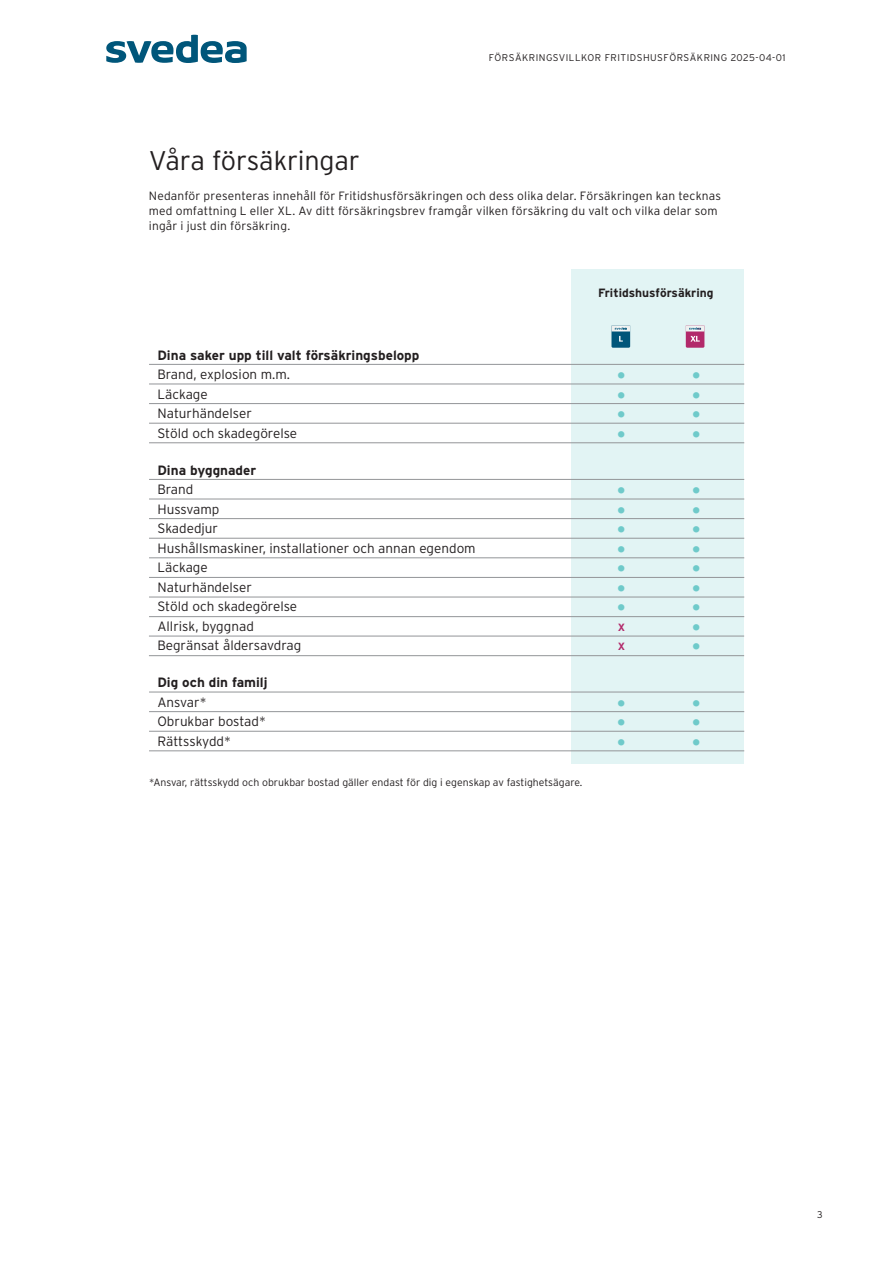
<style>
.page{position:relative;width:893px;height:1263px;background:#fff}
.page>*{position:absolute;margin:0;border:0;box-sizing:border-box;transform-origin:0 0}
.t1{font:300 27px "Interstate";letter-spacing:-.01em;color:#231f20}
.t2{font:21px "Interstate";color:#6fcaca}
.t3{font:300 13.5px "Interstate";color:#231f20}
.t4{font:700 13.5px "Interstate";color:#231f20}
.t5{font:300 12px/15px "Interstate";letter-spacing:.015em;color:#231f20}
.t6{font:700 12px "Interstate";color:#231f20}
.t7{font:300 10.5px "Interstate";color:#231f20}
.t8{font:700 10.5px "Interstate";color:#b2296a}
.t9{font:300 9.75px "Interstate";letter-spacing:.05em;color:#231f20}
</style>
<div class="page">
<svg style="left:106px;top:35px;width:141px;height:28px"></svg>
<div style="left:571px;top:269px;width:173px;height:495px;background:#e2f4f4"></div>
<hr style="left:149px;top:364px;width:595px;height:1px;background:#939598">
<hr style="left:149px;top:692px;width:595px;height:1px;background:#939598">
<hr style="left:149px;top:479px;width:595px;height:1px;background:#939598">
<hr style="left:149px;top:384px;width:595px;height:1px;background:#939598">
<hr style="left:149px;top:711px;width:595px;height:1px;background:#939598">
<hr style="left:149px;top:499px;width:595px;height:1px;background:#939598">
<hr style="left:149px;top:403px;width:595px;height:1px;background:#939598">
<hr style="left:149px;top:731px;width:595px;height:1px;background:#939598">
<hr style="left:149px;top:518px;width:595px;height:1px;background:#939598">
<hr style="left:149px;top:597px;width:595px;height:1px;background:#939598">
<hr style="left:149px;top:636px;width:595px;height:1px;background:#939598">
<hr style="left:149px;top:616px;width:595px;height:1px;background:#939598">
<hr style="left:149px;top:655px;width:595px;height:1px;background:#939598">
<hr style="left:149px;top:577px;width:595px;height:1px;background:#939598">
<hr style="left:149px;top:442px;width:595px;height:1px;background:#939598">
<hr style="left:149px;top:557px;width:595px;height:1px;background:#939598">
<hr style="left:149px;top:423px;width:595px;height:1px;background:#939598">
<hr style="left:149px;top:750px;width:595px;height:1px;background:#939598">
<hr style="left:149px;top:538px;width:595px;height:1px;background:#939598">
<svg style="left:611px;top:326px;width:19px;height:22px"></svg>
<svg style="left:686px;top:326px;width:18px;height:22px"></svg>
<p class="t9" style="left:489px;top:52px;width:298px">FÖRSÄKRINGSVILLKOR FRITIDSHUSFÖRSÄKRING 2025-04-01</p>
<h1 class="t1" style="left:149px;top:146px;width:213px">Våra försäkringar</h1>
<p class="t5" style="left:149px;top:189px;width:574px">Nedanför presenteras innehåll för Fritidshusförsäkringen och dess olika delar. Försäkringen kan tecknas med omfattning L eller XL. Av ditt försäkringsbrev framgår vilken försäkring du valt och vilka delar som ingår i just din försäkring.</p>
<p class="t6" style="left:598px;top:286px;width:117px">Fritidshusförsäkring</p>
<p class="t4" style="left:157px;top:347px;width:264px">Dina saker upp till valt försäkringsbelopp</p>
<p class="t3" style="left:157px;top:367px;width:134px">Brand, explosion m.m.</p>
<h2 class="t2" style="left:617px;top:364px;width:11px">•</h2>
<h2 class="t2" style="left:692px;top:364px;width:11px">•</h2>
<p class="t3" style="left:157px;top:386px;width:52px">Läckage</p>
<h2 class="t2" style="left:617px;top:384px;width:11px">•</h2>
<h2 class="t2" style="left:692px;top:384px;width:11px">•</h2>
<p class="t3" style="left:157px;top:406px;width:96px">Naturhändelser</p>
<h2 class="t2" style="left:617px;top:403px;width:11px">•</h2>
<h2 class="t2" style="left:692px;top:403px;width:11px">•</h2>
<p class="t3" style="left:157px;top:425px;width:141px">Stöld och skadegörelse</p>
<h2 class="t2" style="left:617px;top:423px;width:11px">•</h2>
<h2 class="t2" style="left:692px;top:423px;width:11px">•</h2>
<p class="t4" style="left:157px;top:462px;width:100px">Dina byggnader</p>
<p class="t3" style="left:157px;top:482px;width:37px">Brand</p>
<h2 class="t2" style="left:617px;top:479px;width:11px">•</h2>
<h2 class="t2" style="left:692px;top:479px;width:11px">•</h2>
<p class="t3" style="left:157px;top:501px;width:64px">Hussvamp</p>
<h2 class="t2" style="left:617px;top:499px;width:11px">•</h2>
<h2 class="t2" style="left:692px;top:499px;width:11px">•</h2>
<p class="t3" style="left:157px;top:521px;width:62px">Skadedjur</p>
<h2 class="t2" style="left:617px;top:518px;width:11px">•</h2>
<h2 class="t2" style="left:692px;top:518px;width:11px">•</h2>
<p class="t3" style="left:157px;top:540px;width:320px">Hushållsmaskiner, installationer och annan egendom</p>
<h2 class="t2" style="left:617px;top:538px;width:11px">•</h2>
<h2 class="t2" style="left:692px;top:538px;width:11px">•</h2>
<p class="t3" style="left:157px;top:560px;width:52px">Läckage</p>
<h2 class="t2" style="left:617px;top:557px;width:11px">•</h2>
<h2 class="t2" style="left:692px;top:557px;width:11px">•</h2>
<p class="t3" style="left:157px;top:579px;width:96px">Naturhändelser</p>
<h2 class="t2" style="left:617px;top:577px;width:11px">•</h2>
<h2 class="t2" style="left:692px;top:577px;width:11px">•</h2>
<p class="t3" style="left:157px;top:599px;width:141px">Stöld och skadegörelse</p>
<h2 class="t2" style="left:617px;top:596px;width:11px">•</h2>
<h2 class="t2" style="left:692px;top:596px;width:11px">•</h2>
<p class="t3" style="left:157px;top:618px;width:98px">Allrisk, byggnad</p>
<p class="t8" style="left:618px;top:621px;width:9px">X</p>
<h2 class="t2" style="left:692px;top:616px;width:11px">•</h2>
<p class="t3" style="left:157px;top:638px;width:145px">Begränsat åldersavdrag</p>
<p class="t8" style="left:618px;top:641px;width:9px">X</p>
<h2 class="t2" style="left:692px;top:635px;width:11px">•</h2>
<p class="t4" style="left:157px;top:675px;width:112px">Dig och din familj</p>
<p class="t3" style="left:157px;top:694px;width:51px">Ansvar*</p>
<h2 class="t2" style="left:617px;top:692px;width:11px">•</h2>
<h2 class="t2" style="left:692px;top:692px;width:11px">•</h2>
<p class="t3" style="left:157px;top:714px;width:110px">Obrukbar bostad*</p>
<h2 class="t2" style="left:617px;top:711px;width:11px">•</h2>
<h2 class="t2" style="left:692px;top:711px;width:11px">•</h2>
<p class="t3" style="left:157px;top:733px;width:75px">Rättsskydd*</p>
<h2 class="t2" style="left:617px;top:731px;width:11px">•</h2>
<h2 class="t2" style="left:692px;top:731px;width:11px">•</h2>
<p class="t7" style="left:149px;top:776px;width:435px">*Ansvar, rättsskydd och obrukbar bostad gäller endast för dig i egenskap av fastighetsägare.</p>
<p class="t9" style="left:817px;top:1209px;width:7px">3</p>
</div>
